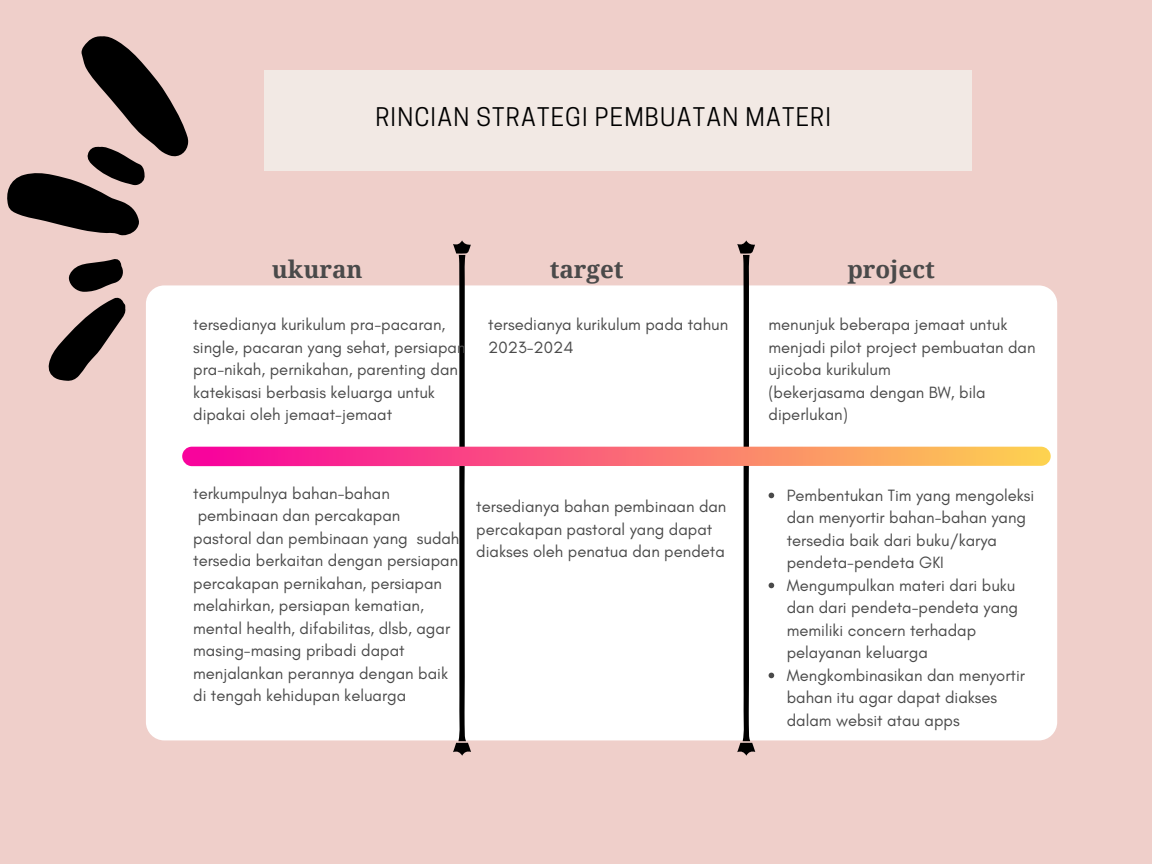
<style>
.page{position:relative;width:1152px;height:864px;background:#efcfca}
.page>*{position:absolute;margin:0;border:0;box-sizing:border-box;transform-origin:0 0}
.t1{font:24.15px "Cooper Hewitt";letter-spacing:.05em;color:#000}
.t2{font:700 24.15px "Droid Serif";color:#4a4a4a}
.t3{font:16.65px/22.5px "Glacial Indifference";color:#4a4a4a}
</style>
<div class="page">
<div style="left:264px;top:70px;width:708px;height:101px;background:#f2e9e4"></div>
<div style="left:146px;top:285px;width:911px;height:455px;background:#fff;border-radius:18px"></div>
<svg style="left:7px;top:36px;width:181px;height:345px"></svg>
<svg style="left:453px;top:240px;width:18px;height:516px"></svg>
<svg style="left:737px;top:240px;width:18px;height:516px"></svg>
<div style="left:182px;top:447px;width:869px;height:19px;background:linear-gradient(to right,#f8009e,#fdd350);border-radius:10px"></div>
<svg style="left:769px;top:493px;width:5px;height:5px"></svg>
<svg style="left:769px;top:583px;width:5px;height:5px"></svg>
<svg style="left:769px;top:673px;width:5px;height:5px"></svg>
<h1 class="t1" style="left:375px;top:108px;width:457px">RINCIAN STRATEGI PEMBUATAN MATERI</h1>
<h1 class="t2" style="left:272px;top:256px;width:92px">ukuran</h1>
<h1 class="t2" style="left:550px;top:255px;width:75px">target</h1>
<h1 class="t2" style="left:847px;top:255px;width:89px">project</h1>
<p class="t3" style="left:769px;top:313px;width:269px">menunjuk beberapa jemaat untuk menjadi pilot project pembuatan dan ujicoba kurikulum<br>(bekerjasama dengan BW, bila diperlukan)</p>
<p class="t3" style="left:193px;top:313px;width:274px">tersedianya kurikulum pra-pacaran, single, pacaran yang sehat, persiapan pra-nikah, pernikahan, parenting dan katekisasi berbasis keluarga untuk dipakai oleh jemaat-jemaat</p>
<p class="t3" style="left:488px;top:313px;width:241px">tersedianya kurikulum pada tahun<br>2023-2024</p>
<p class="t3" style="left:193px;top:482px;width:268px">terkumpulnya bahan-bahan pembinaan dan percakapan<br>pastoral dan pembinaan yang sudah tersedia berkaitan dengan persiapan percakapan pernikahan, persiapan melahirkan, persiapan kematian, mental health, difabilitas, dlsb, agar masing-masing pribadi dapat menjalankan perannya dengan baik di tengah kehidupan keluarga</p>
<p class="t3" style="left:476px;top:495px;width:252px">tersedianya bahan pembinaan dan percakapan pastoral yang dapat diakses oleh penatua dan pendeta</p>
<p class="t3" style="left:787px;top:483px;width:249px">Pembentukan Tim yang mengoleksi dan menyortir bahan-bahan yang tersedia baik dari buku/karya pendeta-pendeta GKI<br>Mengumpulkan materi dari buku dan dari pendeta-pendeta yang memiliki concern terhadap pelayanan keluarga<br>Mengkombinasikan dan menyortir bahan itu agar dapat diakses dalam websit atau apps</p>
</div>
